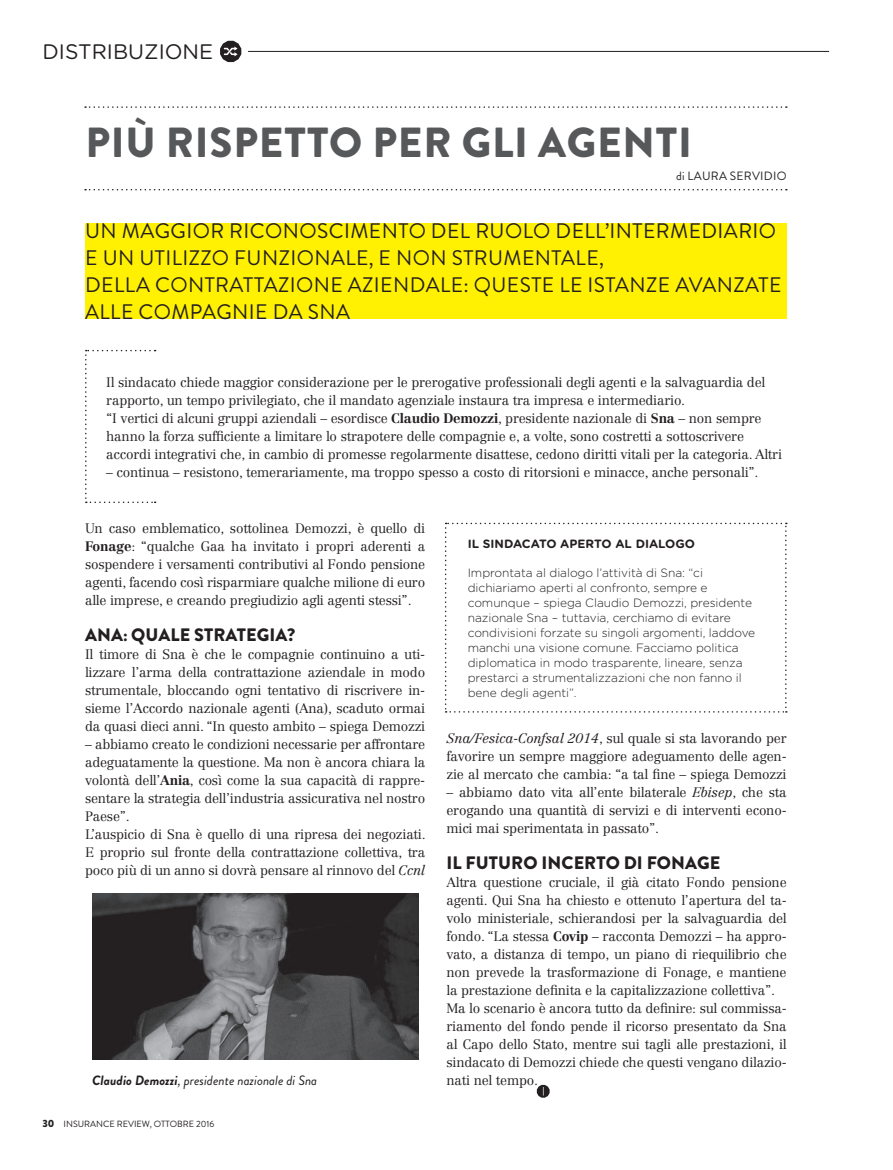
<style>
.page{position:relative;width:893px;height:1170px;background:#fff}
.page>*{position:absolute;margin:0;border:0;box-sizing:border-box;transform-origin:0 0}
.t1{font:900 42px "Brandon Grotesque";letter-spacing:.02em;color:#57585a}
.t2{font:21px/27px "Brandon Grotesque";letter-spacing:.02em;color:#231f20}
.t3{font:21px "Gotham Rounded";color:#231f20}
.t4{font:900 18px "Brandon Grotesque";letter-spacing:.005em;color:#231f20}
.t5{font:300 13.5px/18px "Centennial LT Std";letter-spacing:-.015em;color:#231f20;text-align:justify}
.t6{font:italic 13.5px "Brandon Grotesque";color:#231f20}
.t7{font:300 12px/15px "Gotham Rounded";letter-spacing:-.005em;color:#231f20}
.t8{font:700 12px "Gotham Rounded";color:#231f20}
.t9{font:12px "Brandon Grotesque";letter-spacing:.02em;color:#231f20}
.t10{font:9px "Brandon Grotesque";color:#231f20}
.s1{font-weight:700}
.s2{font-style:italic}
.s3{font-weight:900;font-size:10.5px}
</style>
<div class="page">
<div style="left:85px;top:223px;width:702px;height:96px;background:#fff101"></div>
<svg style="left:85px;top:189px;width:702px;height:1px"></svg>
<svg style="left:85px;top:106px;width:702px;height:2px"></svg>
<svg style="left:85px;top:350px;width:71px;height:153px"></svg>
<svg style="left:220px;top:41px;width:21px;height:21px"></svg>
<hr style="left:248px;top:51px;width:581px;height:1px;background:#231f20">
<svg style="left:445px;top:522px;width:342px;height:190px"></svg>
<svg style="left:537px;top:1084px;width:13px;height:13px"></svg>
<img style="left:92px;top:893px;width:326px;height:166px">
<p class="t3" style="left:43px;top:37px;width:172px">DISTRIBUZIONE</p>
<p class="t1" style="left:85px;top:113px;width:608px">PIÙ RISPETTO PER GLI AGENTI</p>
<p class="t9" style="left:676px;top:167px;width:112px">di LAURA SERVIDIO</p>
<p class="t2" style="left:85px;top:217px;width:692px">UN MAGGIOR RICONOSCIMENTO DEL RUOLO DELL’INTERMEDIARIO<br>E UN UTILIZZO FUNZIONALE, E NON STRUMENTALE,</p>
<p class="t2" style="left:85px;top:271px;width:698px">DELLA CONTRATTAZIONE AZIENDALE: QUESTE LE ISTANZE AVANZATE<br>ALLE COMPAGNIE DA SNA</p>
<p class="t5" style="left:106px;top:373px;width:660px">Il sindacato chiede maggior considerazione per le prerogative professionali degli agenti e la salvaguardia del rapporto, un tempo privilegiato, che il mandato agenziale instaura tra impresa e intermediario.</p>
<p class="t5" style="left:106px;top:409px;width:677px;text-align:left">“I vertici di alcuni gruppi aziendali – esordisce <span class="s1">Claudio Demozzi</span>, presidente nazionale di <span class="s1">Sna</span> – non sempre hanno la forza sufficiente a limitare lo strapotere delle compagnie e, a volte, sono costretti a sottoscrivere accordi integrativi che, in cambio di promesse regolarmente disattese, cedono diritti vitali per la categoria. Altri</p>
<p class="t5" style="left:106px;top:463px;width:654px">– continua – resistono, temerariamente, ma troppo spesso a costo di ritorsioni e minacce, anche personali”.</p>
<p class="t5" style="left:85px;top:519px;width:342px">Un caso emblematico, sottolinea Demozzi, è quello di <span class="s1">Fonage</span>: “qualche Gaa ha invitato i propri aderenti a sospendere i versamenti contributivi al Fondo pensione agenti, facendo così risparmiare qualche milione di euro alle imprese, e creando pregiudizio agli agenti stessi”.</p>
<p class="t4" style="left:85px;top:621px;width:212px">ANA: QUALE STRATEGIA?</p>
<p class="t5" style="left:85px;top:645px;width:342px">Il timore di Sna è che le compagnie continuino a uti&shy;lizzare l’arma della contrattazione aziendale in modo strumentale, bloccando ogni tentativo di riscrivere in&shy;sieme l’Accordo nazionale agenti (Ana), scaduto ormai da quasi dieci anni. “In questo ambito – spiega Demozzi</p>
<p class="t5" style="left:85px;top:735px;width:342px">– abbiamo creato le condizioni necessarie per affrontare adeguatamente la questione. Ma non è ancora chiara la volontà dell’<span class="s1">Ania</span>, così come la sua capacità di rappre&shy;sentare la strategia dell’industria assicurativa nel nostro Paese”.</p>
<p class="t5" style="left:85px;top:825px;width:342px">L’auspicio di Sna è quello di una ripresa dei negoziati.<br>E proprio sul fronte della contrattazione collettiva, tra poco più di un anno si dovrà pensare al rinnovo del <span class="s2">Ccnl</span></p>
<p class="t8" style="left:468px;top:535px;width:229px">IL SINDACATO APERTO AL DIALOGO</p>
<p class="t7" style="left:468px;top:564px;width:289px">Improntata al dialogo l’attività di Sna: “ci dichiariamo aperti al confronto, sempre e comunque – spiega Claudio Demozzi, presidente nazionale Sna – tuttavia, cerchiamo di evitare condivisioni forzate su singoli argomenti, laddove manchi una visione comune. Facciamo politica diplomatica in modo trasparente, lineare, senza prestarci a strumentalizzazioni che non fanno il bene degli agenti”.</p>
<p class="t5" style="left:446px;top:729px;width:342px"><span class="s2">Sna/Fesica-Confsal 2014</span>, sul quale si sta lavorando per favorire un sempre maggiore adeguamento delle agen&shy;zie al mercato che cambia: “a tal fine – spiega Demozzi</p>
<p class="t5" style="left:446px;top:783px;width:342px">– abbiamo dato vita all’ente bilaterale <span class="s2">Ebisep</span>, che sta erogando una quantità di servizi e di interventi econo&shy;mici mai sperimentata in passato”.</p>
<p class="t4" style="left:447px;top:849px;width:275px">IL FUTURO INCERTO DI FONAGE</p>
<p class="t5" style="left:446px;top:873px;width:342px">Altra questione cruciale, il già citato Fondo pensione agenti. Qui Sna ha chiesto e ottenuto l’apertura del ta&shy;volo ministeriale, schierandosi per la salvaguardia del fondo. “La stessa <span class="s1">Covip</span> – racconta Demozzi – ha appro&shy;vato, a distanza di tempo, un piano di riequilibrio che non prevede la trasformazione di Fonage, e mantiene la prestazione definita e la capitalizzazione collettiva”.</p>
<p class="t5" style="left:446px;top:999px;width:342px">Ma lo scenario è ancora tutto da definire: sul commissa&shy;riamento del fondo pende il ricorso presentato da Sna al Capo dello Stato, mentre sui tagli alle prestazioni, il sindacato di Demozzi chiede che questi vengano dilazio-</p>
<p class="t6" style="left:92px;top:1070px;width:226px"><span class="s1">Claudio Demozzi</span>, presidente nazionale di Sna</p>
<p class="t5" style="left:446px;top:1071px;width:93px">nati nel tempo.</p>
<p class="t10" style="left:43px;top:1117px;width:173px"><span class="s3">30</span> INSURANCE REVIEW, OTTOBRE 2016</p>
</div>
